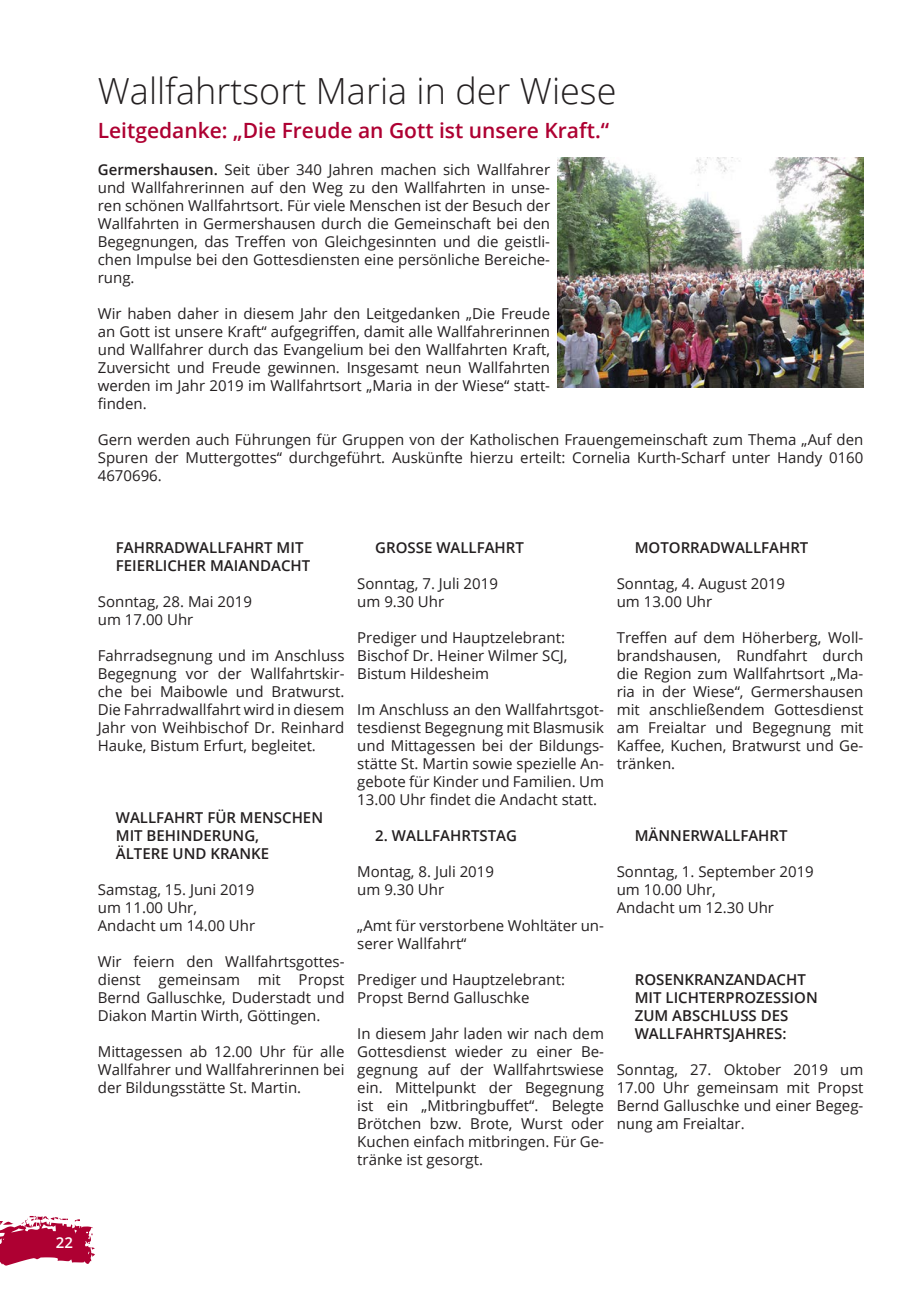
<style>
.page{position:relative;width:906px;height:1289px;background:#fff}
.page>*{position:absolute;margin:0;border:0;box-sizing:border-box;transform-origin:0 0}
.t1{font:300 36px "Open Sans";color:#231f20}
.t2{font:600 21px "Open Sans";color:#ae0032}
.t3{font:15px/18px "Open Sans";color:#231f20;text-align:justify}
.t4{font:600 15px/18px "Open Sans";color:#231f20}
.t5{font:600 15px "Open Sans";color:#fff}
.s1{font-weight:600}
</style>
<div class="page">
<svg style="left:0;top:1216px;width:95px;height:49px"></svg>
<img style="left:557px;top:157px;width:306px;height:230px">
<h1 class="t1" style="left:98px;top:66px;width:520px">Wallfahrtsort Maria in der Wiese</h1>
<h2 class="t2" style="left:98px;top:116px;width:513px">Leitgedanke: „Die Freude an Gott ist unsere Kraft.“</h2>
<p class="t3" style="left:98px;top:160px;width:454px"><span class="s1">Germershausen.</span> Seit über 340 Jahren machen sich Wallfahrer und Wallfahrerinnen auf den Weg zu den Wallfahrten in unse&shy;ren schönen Wallfahrtsort. Für viele Menschen ist der Besuch der Wallfahrten in Germershausen durch die Gemeinschaft bei den Begegnungen, das Treffen von Gleichgesinnten und die geistli&shy;chen Impulse bei den Gottesdiensten eine persönliche Bereiche&shy;rung.</p>
<p class="t3" style="left:98px;top:304px;width:454px">Wir haben daher in diesem Jahr den Leitgedanken „Die Freude an Gott ist unsere Kraft“ aufgegriffen, damit alle Wallfahrerinnen und Wallfahrer durch das Evangelium bei den Wallfahrten Kraft, Zuversicht und Freude gewinnen. Insgesamt neun Wallfahrten werden im Jahr 2019 im Wallfahrtsort „Maria in der Wiese“ statt&shy;finden.</p>
<p class="t3" style="left:98px;top:430px;width:767px">Gern werden auch Führungen für Gruppen von der Katholischen Frauengemeinschaft zum Thema „Auf den Spuren der Muttergottes“ durchgeführt. Auskünfte hierzu erteilt: Cornelia Kurth-Scharf unter Handy 0160<br>4670696.</p>
<p class="t4" style="left:116px;top:538px;width:196px">FAHRRADWALLFAHRT MIT<br>FEIERLICHER MAIANDACHT</p>
<p class="t3" style="left:98px;top:592px;width:156px">Sonntag, 28. Mai 2019 um 17.00 Uhr</p>
<p class="t3" style="left:98px;top:646px;width:248px">Fahrradsegnung und im Anschluss Begegnung vor der Wallfahrtskir&shy;che bei Maibowle und Bratwurst.<br>Die Fahrradwallfahrt wird in diesem Jahr von Weihbischof Dr. Reinhard Hauke, Bistum Erfurt, begleitet.</p>
<p class="t4" style="left:116px;top:808px;width:209px">WALLFAHRT FÜR MENSCHEN<br>MIT BEHINDERUNG,<br>ÄLTERE UND KRANKE</p>
<p class="t3" style="left:98px;top:880px;width:159px;text-align:left">Samstag, 15. Juni 2019 um 11.00 Uhr,<br>Andacht um 14.00 Uhr</p>
<p class="t3" style="left:98px;top:952px;width:248px">Wir feiern den Wallfahrtsgottes&shy;dienst gemeinsam mit Propst Bernd Galluschke, Duderstadt und Diakon Martin Wirth, Göttingen.</p>
<p class="t3" style="left:98px;top:1042px;width:248px">Mittagessen ab 12.00 Uhr für alle Wallfahrer und Wallfahrerinnen bei der Bildungsstätte St. Martin.</p>
<p class="t4" style="left:375px;top:538px;width:150px">GROSSE WALLFAHRT</p>
<p class="t3" style="left:357px;top:574px;width:142px">Sonntag, 7. Juli 2019 um 9.30 Uhr</p>
<p class="t3" style="left:357px;top:628px;width:212px;text-align:left">Prediger und Hauptzelebrant:<br>Bischof Dr. Heiner Wilmer SCJ,<br>Bistum Hildesheim</p>
<p class="t3" style="left:357px;top:700px;width:248px">Im Anschluss an den Wallfahrtsgot&shy;tesdienst Begegnung mit Blasmusik und Mittagessen bei der Bildungs&shy;stätte St. Martin sowie spezielle An&shy;gebote für Kinder und Familien. Um 13.00 Uhr findet die Andacht statt.</p>
<p class="t4" style="left:375px;top:826px;width:143px">2. WALLFAHRTSTAG</p>
<p class="t3" style="left:357px;top:862px;width:138px">Montag, 8. Juli 2019 um 9.30 Uhr</p>
<p class="t3" style="left:357px;top:916px;width:248px">„Amt für verstorbene Wohltäter un&shy;serer Wallfahrt“</p>
<p class="t3" style="left:357px;top:970px;width:209px">Prediger und Hauptzelebrant:<br>Propst Bernd Galluschke</p>
<p class="t3" style="left:357px;top:1024px;width:248px">In diesem Jahr laden wir nach dem Gottesdienst wieder zu einer Be&shy;gegnung auf der Wallfahrtswiese ein. Mittelpunkt der Begegnung ist ein „Mitbringbuffet“. Belegte Brötchen bzw. Brote, Wurst oder Kuchen einfach mitbringen. Für Ge&shy;tränke ist gesorgt.</p>
<p class="t4" style="left:635px;top:538px;width:175px">MOTORRADWALLFAHRT</p>
<p class="t3" style="left:617px;top:574px;width:170px">Sonntag, 4. August 2019 um 13.00 Uhr</p>
<p class="t3" style="left:617px;top:628px;width:248px">Treffen auf dem Höherberg, Woll&shy;brandshausen, Rundfahrt durch die Region zum Wallfahrtsort „Ma&shy;ria in der Wiese“, Germershausen mit anschließendem Gottesdienst am Freialtar und Begegnung mit Kaffee, Kuchen, Bratwurst und Ge&shy;tränken.</p>
<p class="t4" style="left:635px;top:826px;width:154px">MÄNNERWALLFAHRT</p>
<p class="t3" style="left:617px;top:862px;width:199px;text-align:left">Sonntag, 1. September 2019 um 10.00 Uhr,<br>Andacht um 12.30 Uhr</p>
<p class="t4" style="left:635px;top:970px;width:184px">ROSENKRANZANDACHT<br>MIT LICHTERPROZESSION<br>ZUM ABSCHLUSS DES<br>WALLFAHRTSJAHRES:</p>
<p class="t3" style="left:617px;top:1060px;width:248px">Sonntag, 27. Oktober 2019 um 17.00 Uhr gemeinsam mit Propst Bernd Galluschke und einer Begeg&shy;nung am Freialtar.</p>
<p class="t5" style="left:56px;top:1231px;width:19px">22</p>
</div>
